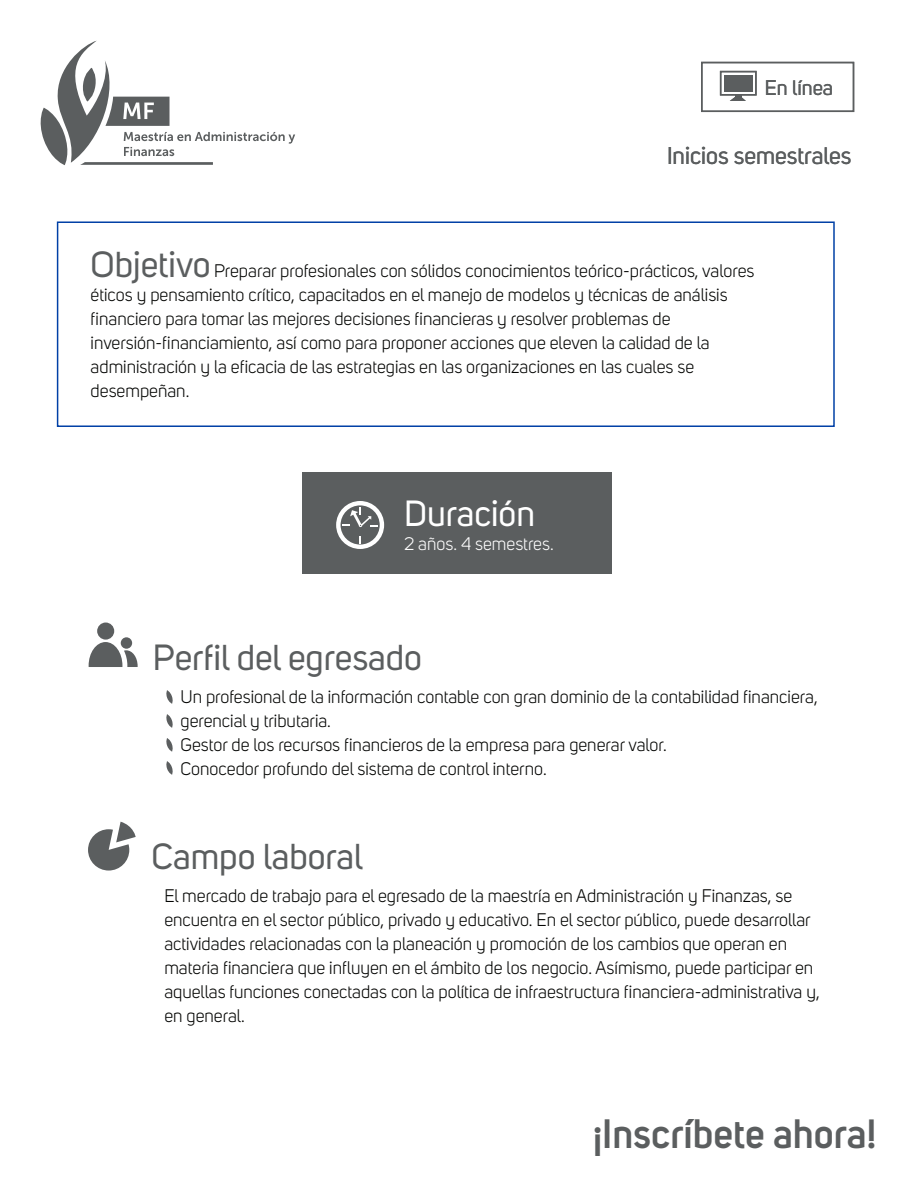
<style>
.page{position:relative;width:918px;height:1188px;background:#fff}
.page>*{position:absolute;margin:0;border:0;box-sizing:border-box;transform-origin:0 0}
.t1{font:600 40.5px "Uni Sans";color:#5b5e5f}
.t2{font:36px "Uni Sans";color:#5b5e5f}
.t3{font:36px "Uni Sans";color:#fff}
.t4{font:24px "Uni Sans";color:#5b5e5f}
.t5{font:21px "Uni Sans";color:#5b5e5f}
.t6{font:18px/24px "Uni Sans";color:#040503}
.t7{font:18px "Uni Sans";color:#fff}
.s1{font-size:36px;color:#5b5e5f}
</style>
<div class="page">
<div style="left:57px;top:221px;width:778px;height:206px;border:2px solid #0040a6"></div>
<svg style="left:166px;top:690px;width:7px;height:14px"></svg>
<svg style="left:166px;top:714px;width:7px;height:14px"></svg>
<svg style="left:166px;top:738px;width:7px;height:14px"></svg>
<svg style="left:166px;top:761px;width:7px;height:14px"></svg>
<div style="left:303px;top:472px;width:309px;height:102px;background:#5b5e5f"></div>
<svg style="left:336px;top:501px;width:48px;height:48px"></svg>
<svg style="left:89px;top:623px;width:49px;height:44px"></svg>
<div style="left:701px;top:62px;width:153px;height:50px;border:2px solid #5b5e5f"></div>
<div style="left:724px;top:75px;width:28px;height:17px;background:#5b5e5f"></div>
<div style="left:720px;top:71px;width:37px;height:25px;border:2px solid #5b5e5f"></div>
<svg style="left:730px;top:95px;width:16px;height:6px"></svg>
<svg style="left:40px;top:41px;width:255px;height:124px"></svg>
<svg style="left:88px;top:822px;width:48px;height:49px"></svg>
<p class="t5" style="left:765px;top:76px;width:70px">En línea</p>
<h3 class="t4" style="left:667px;top:142px;width:186px">Inicios semestrales</h3>
<p class="t6" style="left:91px;top:259px;width:665px"><span class="s1">Objetivo</span> Preparar profesionales con sólidos conocimientos teórico-prácticos, valores éticos y pensamiento crítico, capacitados en el manejo de modelos y técnicas de análisis financiero para tomar las mejores decisiones financieras y resolver problemas de inversión-financiamiento, así como para proponer acciones que eleven la calidad de la administración y la eficacia de las estrategias en las organizaciones en las cuales se desempeñan.</p>
<h2 class="t3" style="left:404px;top:493px;width:133px">Duración</h2>
<p class="t7" style="left:404px;top:533px;width:151px">2 años. 4 semestres.</p>
<h2 class="t2" style="left:153px;top:636px;width:271px">Perfil del egresado</h2>
<p class="t6" style="left:181px;top:685px;width:639px">Un profesional de la información contable con gran dominio de la contabilidad financiera, gerencial y tributaria.<br>Gestor de los recursos financieros de la empresa para generar valor.<br>Conocedor profundo del sistema de control interno.</p>
<h2 class="t2" style="left:152px;top:836px;width:213px">Campo laboral</h2>
<p class="t6" style="left:164px;top:884px;width:657px">El mercado de trabajo para el egresado de la maestría en Administración y Finanzas, se encuentra en el sector público, privado y educativo. En el sector público, puede desarrollar actividades relacionadas con la planeación y promoción de los cambios que operan en materia financiera que influyen en el ámbito de los negocio. Asímismo, puede participar en aquellas funciones conectadas con la política de infraestructura financiera-administrativa y, en general.</p>
<h1 class="t1" style="left:593px;top:1109px;width:285px">¡Inscríbete ahora!</h1>
</div>
